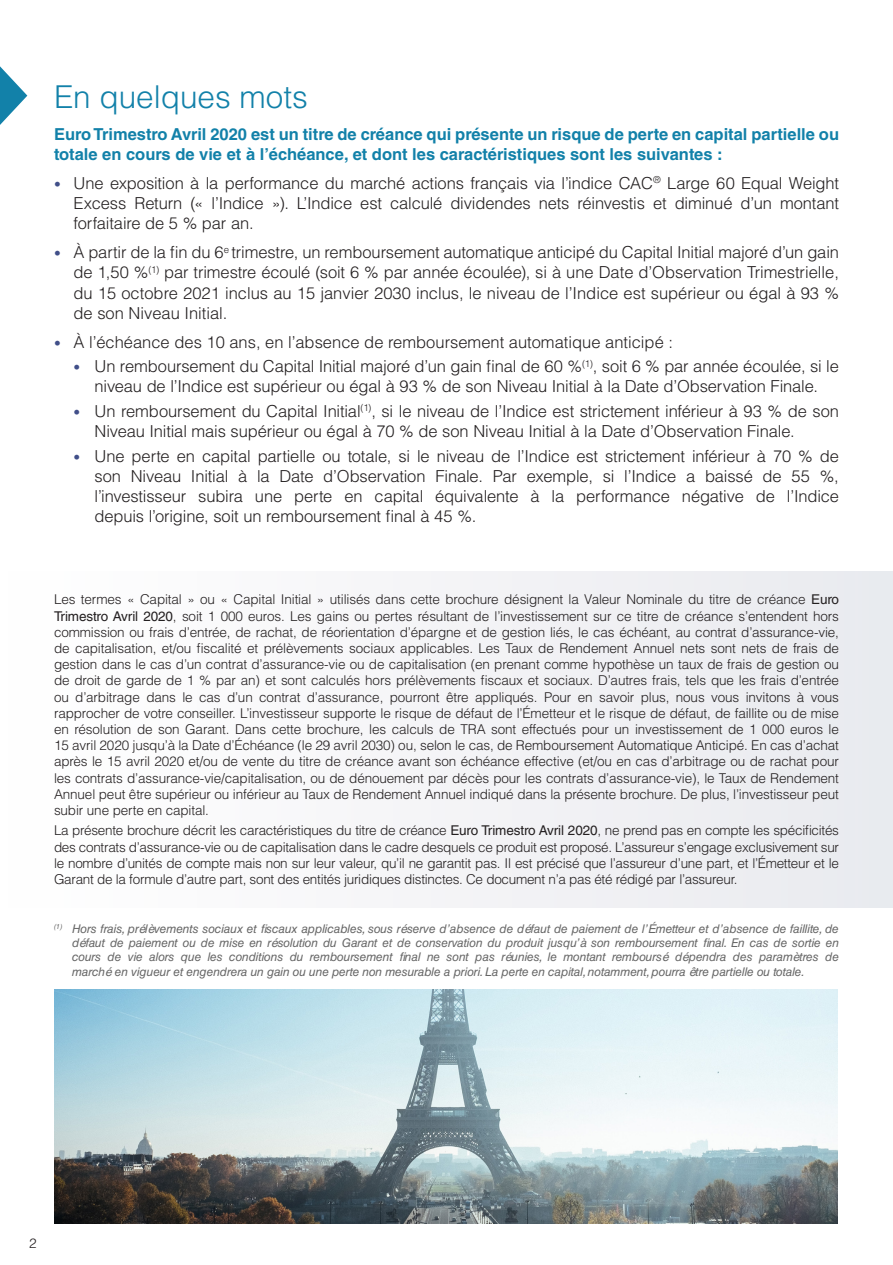
<style>
.page{position:relative;width:893px;height:1265px;background:#fff}
.page>*{position:absolute;margin:0;border:0;box-sizing:border-box;transform-origin:0 0}
.t1{font:300 31.5px "Helvetica LT Std";color:#1281a9}
.t2{font:300 16.5px/20.2px "Helvetica LT Std";letter-spacing:-.005em;color:#231f20;text-align:justify}
.t3{font:700 16.5px/19.8px "Helvetica LT Std";color:#1281a9}
.t4{font:300 13.5px/16.2px "Helvetica LT Std";letter-spacing:-.02em;color:#231f20;text-align:justify}
.t5{font:italic 12px/14.4px "Helvetica LT Std";letter-spacing:-.01em;color:#666;text-align:justify}
.s1{font-size:13.5px;color:#414f89}
.s2{font-weight:400}
</style>
<div class="page">
<div style="left:0;top:571px;width:893px;height:337px;background:#f4f4f6"></div>
<svg style="left:0;top:66px;width:27px;height:59px"></svg>
<img style="left:54px;top:990px;width:784px;height:233px">
<p class="t1" style="left:54px;top:77px;width:255px">En quelques mots</p>
<p class="t3" style="left:54px;top:124px;width:787px">Euro Trimestro Avril 2020 est un titre de créance qui présente un risque de perte en capital partielle ou totale en cours de vie et à l’échéance, et dont les caractéristiques sont les suivantes :</p>
<p class="t2" style="left:74px;top:173px;width:767px;text-indent:-20px"><span class="s1">•</span> Une exposition à la performance du marché actions français via l’indice CAC<sup>®</sup> Large 60 Equal Weight Excess Return (« l’Indice »). L’Indice est calculé dividendes nets réinvestis et diminué d’un montant forfaitaire de 5 % par an.</p>
<p class="t2" style="left:74px;top:242px;width:767px;text-indent:-20px"><span class="s1">•</span> À partir de la fin du 6<sup>e</sup> trimestre, un remboursement automatique anticipé du Capital Initial majoré d’un gain de 1,50 %<sup>(1)</sup> par trimestre écoulé (soit 6 % par année écoulée), si à une Date d’Observation Trimestrielle, du 15 octobre 2021 inclus au 15 janvier 2030 inclus, le niveau de l’Indice est supérieur ou égal à 93 % de son Niveau Initial.</p>
<p class="t2" style="left:54px;top:331px;width:620px"><span class="s1">•</span> À l’échéance des 10 ans, en l’absence de remboursement automatique anticipé :</p>
<p class="t2" style="left:74px;top:356px;width:767px;text-align:center"><span class="s1">•</span> Un remboursement du Capital Initial majoré d’un gain final de 60 %<sup>(1)</sup>, soit 6 % par année écoulée, si le niveau de l’Indice est supérieur ou égal à 93 % de son Niveau Initial à la Date d’Observation Finale.</p>
<p class="t2" style="left:94px;top:401px;width:746px;text-indent:-21px"><span class="s1">•</span> Un remboursement du Capital Initial<sup>(1)</sup>, si le niveau de l’Indice est strictement inférieur à 93 % de son<br>Niveau Initial mais supérieur ou égal à 70 % de son Niveau Initial à la Date d’Observation Finale.</p>
<p class="t2" style="left:94px;top:445px;width:746px;text-indent:-21px"><span class="s1">•</span> Une perte en capital partielle ou totale, si le niveau de l’Indice est strictement inférieur à 70 % de son Niveau Initial à la Date d’Observation Finale. Par exemple, si l’Indice a baissé de 55 %, l’investisseur subira une perte en capital équivalente à la performance négative de l’Indice depuis l’origine, soit un remboursement final à 45 %.</p>
<p class="t4" style="left:54px;top:591px;width:786px">Les termes « Capital » ou « Capital Initial » utilisés dans cette brochure désignent la Valeur Nominale du titre de créance <span class="s2">Euro Trimestro Avril 2020</span>, soit 1 000 euros. Les gains ou pertes résultant de l’investissement sur ce titre de créance s’entendent hors commission ou frais d’entrée, de rachat, de réorientation d’épargne et de gestion liés, le cas échéant, au contrat d’assurance-vie, de capitalisation, et/ou fiscalité et prélèvements sociaux applicables. Les Taux de Rendement Annuel nets sont nets de frais de gestion dans le cas d’un contrat d’assurance-vie ou de capitalisation (en prenant comme hypothèse un taux de frais de gestion ou de droit de garde de 1 % par an) et sont calculés hors prélèvements fiscaux et sociaux. D’autres frais, tels que les frais d’entrée ou d’arbitrage dans le cas d’un contrat d’assurance, pourront être appliqués. Pour en savoir plus, nous vous invitons à vous rapprocher de votre conseiller. L’investisseur supporte le risque de défaut de l’Émetteur et le risque de défaut, de faillite ou de mise en résolution de son Garant. Dans cette brochure, les calculs de TRA sont effectués pour un investissement de 1 000 euros le 15 avril 2020 jusqu’à la Date d’Échéance (le 29 avril 2030) ou, selon le cas, de Remboursement Automatique Anticipé. En cas d’achat après le 15 avril 2020 et/ou de vente du titre de créance avant son échéance effective (et/ou en cas d’arbitrage ou de rachat pour les contrats d’assurance-vie/capitalisation, ou de dénouement par décès pour les contrats d’assurance-vie), le Taux de Rendement Annuel peut être supérieur ou inférieur au Taux de Rendement Annuel indiqué dans la présente brochure. De plus, l’investisseur peut subir une perte en capital.</p>
<p class="t4" style="left:54px;top:822px;width:787px">La présente brochure décrit les caractéristiques du titre de créance <span class="s2">Euro Trimestro Avril 2020</span>, ne prend pas en compte les spécificités des contrats d’assurance-vie ou de capitalisation dans le cadre desquels ce produit est proposé. L’assureur s’engage exclusivement sur le nombre d’unités de compte mais non sur leur valeur, qu’il ne garantit pas. Il est précisé que l’assureur d’une part, et l’Émetteur et le Garant de la formule d’autre part, sont des entités juridiques distinctes. Ce document n’a pas été rédigé par l’assureur.</p>
<p class="t5" style="left:72px;top:921px;width:769px;text-indent:-18px"><sup>(1)</sup> Hors frais, prélèvements sociaux et fiscaux applicables, sous réserve d’absence de défaut de paiement de l’Émetteur et d’absence de faillite, de défaut de paiement ou de mise en résolution du Garant et de conservation du produit jusqu’à son remboursement final. En cas de sortie en cours de vie alors que les conditions du remboursement final ne sont pas réunies, le montant remboursé dépendra des paramètres de marché en vigueur et engendrera un gain ou une perte non mesurable a priori. La perte en capital, notamment, pourra être partielle ou totale.</p>
<p class="t4" style="left:29px;top:1235px;width:9px">2</p>
</div>
